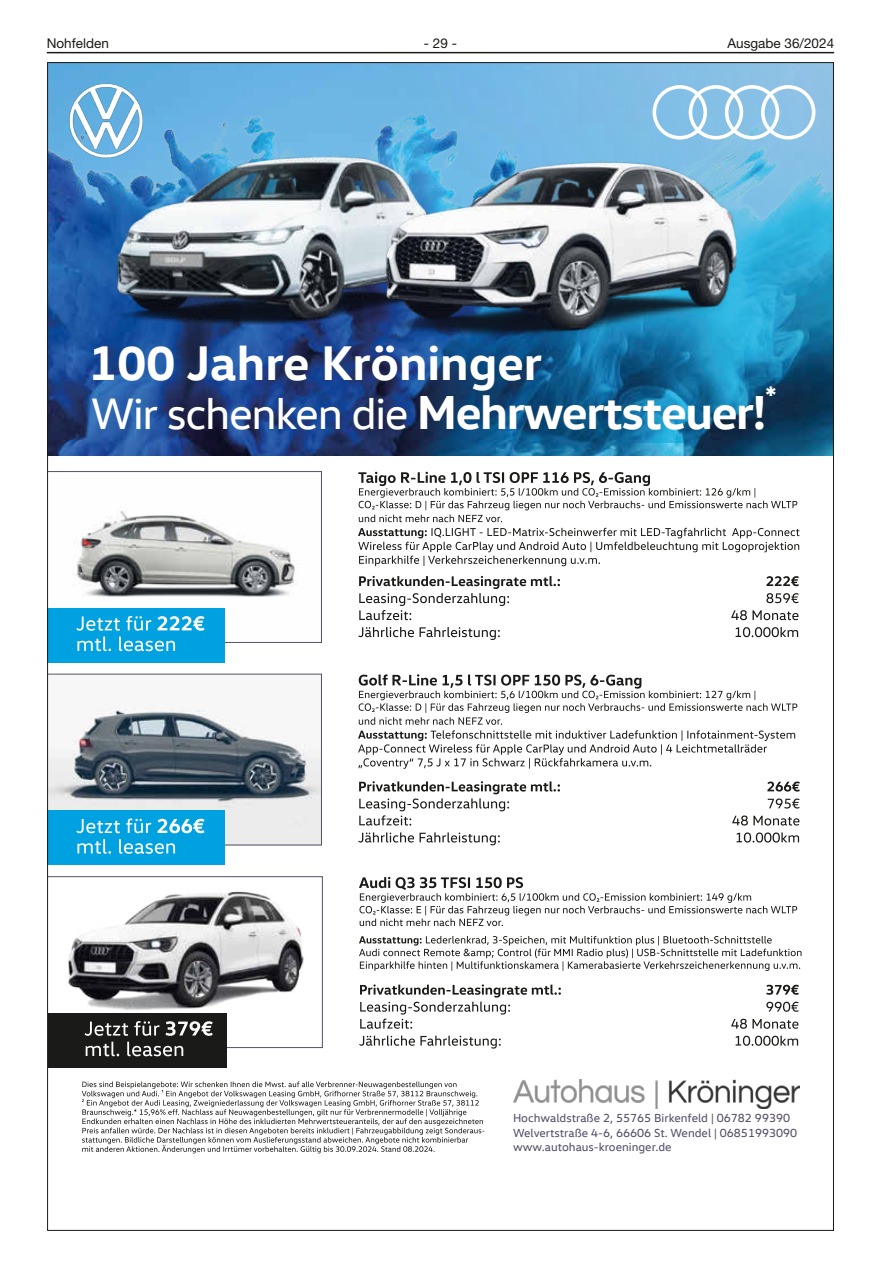
<style>
.page{position:relative;width:881px;height:1263px;background:#fff}
.page>*{position:absolute;margin:0;border:0;box-sizing:border-box;transform-origin:0 0}
.t1{font:700 48.9px "Wykgsp VW Head Office";color:#fff}
.t2{font:700 48px "Wykgsp VW Head Office";letter-spacing:-.03em;color:#fff}
.t3{font:700 27.75px "Wykgsp VW Head Office";color:#fff}
.t4{font:13.5px "Helvetica Neue LT";color:#1a1a18}
.t5{font:11.85px/14.5px "Gydtlr VW Head";color:#554f69}
.s1{font-family:"Vpytjn VW Head Office";font-weight:400;font-size:44.25px}
</style>
<div class="page">
<hr style="left:47px;top:52px;width:786px;height:1px;background:#1a1a18">
<img style="left:49px;top:64px;width:782px;height:392px">
<svg style="left:49px;top:674px;width:272px;height:171px"></svg>
<div style="left:48px;top:810px;width:177px;height:55px;background:#00a1e0"></div>
<svg style="left:49px;top:471px;width:272px;height:172px"></svg>
<div style="left:48px;top:608px;width:177px;height:55px;background:#00a1e0"></div>
<img style="left:104px;top:146px;width:270px;height:197px">
<svg style="left:49px;top:876px;width:273px;height:172px"></svg>
<div style="left:48px;top:1013px;width:178px;height:55px;background:#1a1a18"></div>
<img style="left:374px;top:86px;width:457px;height:272px">
<img style="left:61px;top:66px;width:94px;height:101px">
<svg style="left:652px;top:85px;width:163px;height:55px"></svg>
<svg style="left:76px;top:616px;width:128px;height:35px"></svg>
<svg style="left:77px;top:839px;width:98px;height:15px"></svg>
<svg style="left:76px;top:818px;width:128px;height:15px"></svg>
<svg style="left:86px;top:1042px;width:97px;height:14px"></svg>
<svg style="left:84px;top:1021px;width:128px;height:15px"></svg>
<svg style="left:735px;top:1036px;width:62px;height:10px"></svg>
<svg style="left:731px;top:1019px;width:67px;height:10px"></svg>
<svg style="left:766px;top:1002px;width:32px;height:10px"></svg>
<svg style="left:766px;top:985px;width:32px;height:10px"></svg>
<svg style="left:359px;top:1036px;width:141px;height:12px"></svg>
<svg style="left:360px;top:984px;width:200px;height:45px"></svg>
<svg style="left:359px;top:877px;width:437px;height:49px"></svg>
<svg style="left:359px;top:936px;width:442px;height:35px"></svg>
<svg style="left:358px;top:832px;width:141px;height:13px"></svg>
<svg style="left:359px;top:781px;width:200px;height:44px"></svg>
<svg style="left:736px;top:832px;width:62px;height:10px"></svg>
<svg style="left:732px;top:815px;width:67px;height:10px"></svg>
<svg style="left:767px;top:798px;width:32px;height:10px"></svg>
<svg style="left:767px;top:781px;width:32px;height:10px"></svg>
<svg style="left:358px;top:674px;width:439px;height:95px"></svg>
<svg style="left:358px;top:627px;width:141px;height:13px"></svg>
<svg style="left:359px;top:576px;width:200px;height:44px"></svg>
<svg style="left:735px;top:627px;width:62px;height:10px"></svg>
<svg style="left:731px;top:610px;width:67px;height:10px"></svg>
<svg style="left:766px;top:593px;width:32px;height:10px"></svg>
<svg style="left:766px;top:576px;width:32px;height:10px"></svg>
<svg style="left:358px;top:528px;width:441px;height:38px"></svg>
<svg style="left:358px;top:472px;width:439px;height:50px"></svg>
<svg style="left:82px;top:1081px;width:402px;height:72px"></svg>
<img style="left:513px;top:1079px;width:286px;height:29px">
<p class="t4" style="left:47px;top:35px;width:64px">Nohfelden</p>
<p class="t4" style="left:424px;top:35px;width:35px">- 29 -</p>
<p class="t4" style="left:727px;top:35px;width:108px">Ausgabe 36/2024</p>
<h1 class="t1" style="left:89px;top:331px;width:455px">100 Jahre Kröninger</h1>
<h2 class="t2" style="left:91px;top:381px;width:676px"><span class="s1">Wir schenken die</span> Mehrwertsteuer!</h2>
<h3 class="t3" style="left:764px;top:378px;width:14px">*</h3>
<p class="t5" style="left:513px;top:1111px;width:285px">Hochwaldstraße 2, 55765 Birkenfeld | 06782 99390<br>Welvertstraße 4-6, 66606 St. Wendel | 06851993090 www.autohaus-kroeninger.de</p>
</div>
